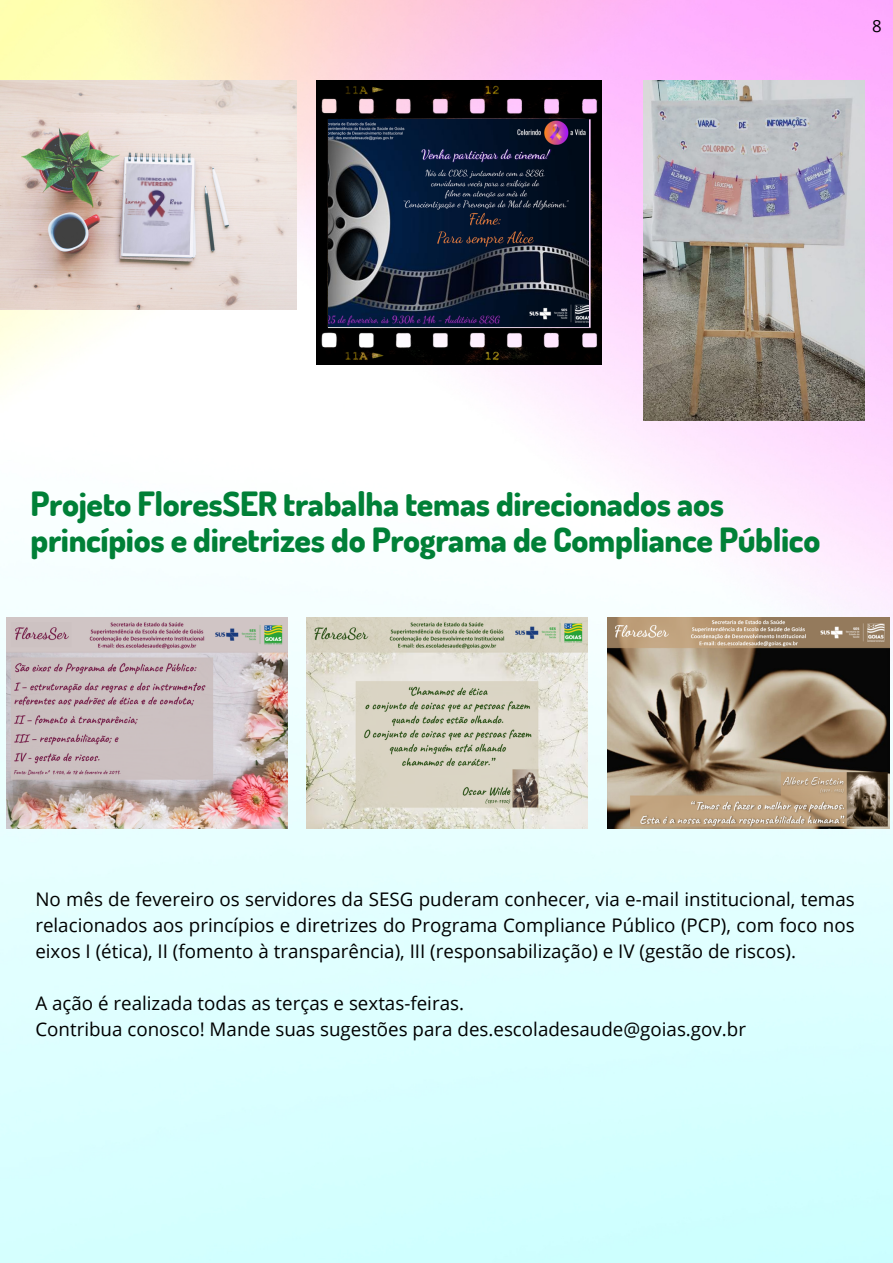
<style>
.page{position:relative;width:893px;height:1263px;background:#fff}
.page>*{position:absolute;margin:0;border:0;box-sizing:border-box;transform-origin:0 0}
.t1{font:800 33.38px/36.3px "Dosis";letter-spacing:-.01em;color:#008037}
.t2{font:18.75px/25.9px "Open Sans";color:#000;text-align:justify}
.t3{font:16.8px "Open Sans";color:#000}
</style>
<div class="page">
<img style="left:0;top:0;width:893px;height:1263px">
<img style="left:0;top:80px;width:296px;height:230px">
<img style="left:123px;top:163px;width:69px;height:92px">
<img style="left:317px;top:80px;width:284px;height:285px">
<img style="left:328px;top:119px;width:261px;height:208px">
<img style="left:643px;top:80px;width:222px;height:340px">
<img style="left:6px;top:617px;width:282px;height:211px">
<img style="left:306px;top:617px;width:281px;height:211px">
<img style="left:608px;top:617px;width:281px;height:211px">
<p class="t3" style="left:872px;top:14px;width:11px">8</p>
<p class="t1" style="left:31px;top:485px;width:791px">Projeto FloresSER trabalha temas direcionados aos princípios e diretrizes do Programa de Compliance Público</p>
<p class="t2" style="left:35px;top:886px;width:821px">No mês de fevereiro os servidores da SESG puderam conhecer, via e-mail institucional, temas relacionados aos princípios e diretrizes do Programa Compliance Público (PCP), com foco nos eixos I (ética), II (fomento à transparência), III (responsabilização) e IV (gestão de riscos).</p>
<p class="t2" style="left:35px;top:989px;width:430px">A ação é realizada todas as terças e sextas-feiras.</p>
<p class="t2" style="left:35px;top:1015px;width:712px">Contribua conosco! Mande suas sugestões para des.escoladesaude@goias.gov.br</p>
</div>
